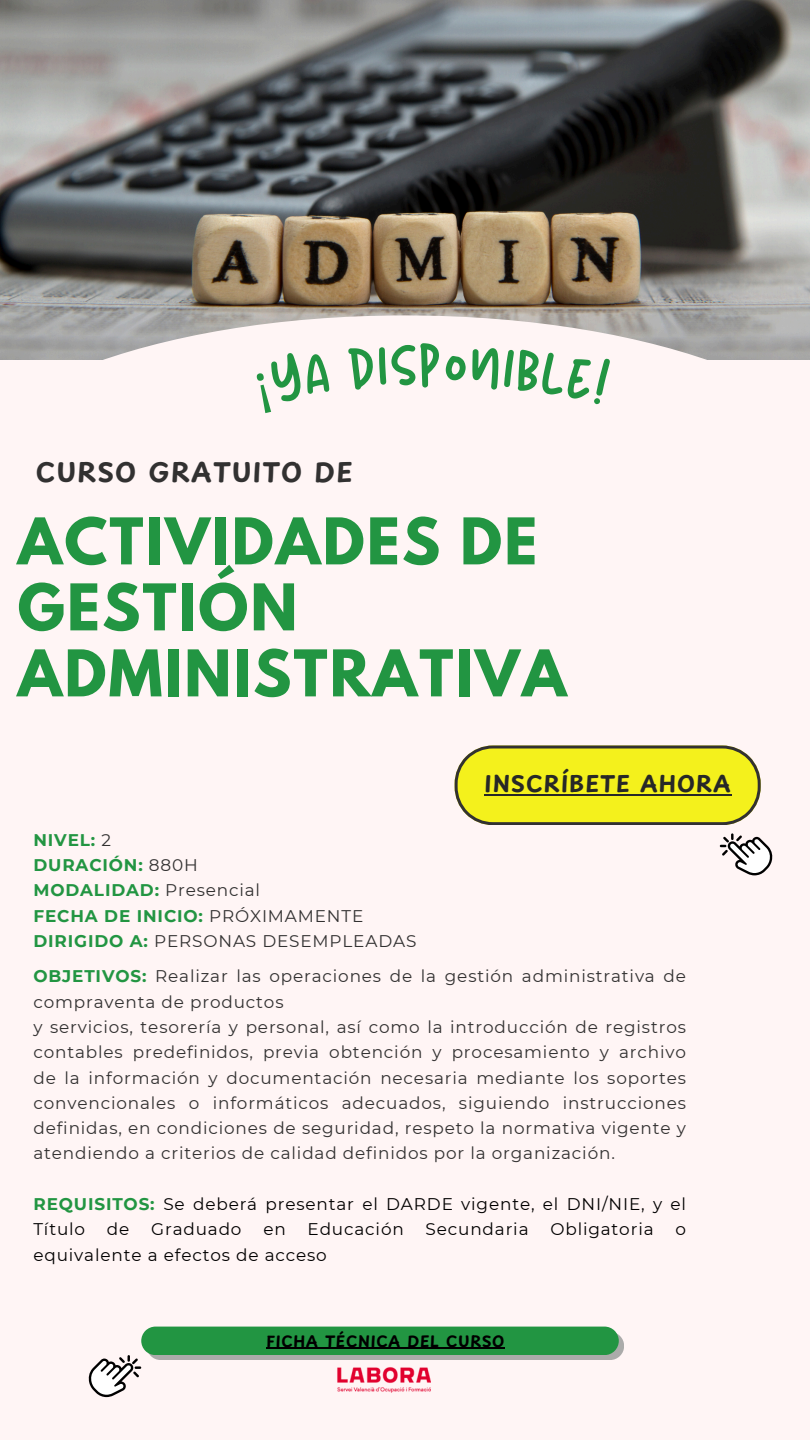
<style>
.page{position:relative;width:810px;height:1440px;background:#fff5f5}
.page>*{position:absolute;margin:0;border:0;box-sizing:border-box;transform-origin:0 0}
.t1{font:700 57px/66px "League Spartan";letter-spacing:.035em;color:#229542}
.t2{font:55px "New Sun Yandi Designs";color:#229542}
.t3{font:700 25.8px "Playpen Sans";letter-spacing:.05em;color:#323131}
.t4{font:700 22px "Playpen Sans";letter-spacing:.05em;color:#272827}
.t5{font:16.9px/25.3px "Montserrat";letter-spacing:.05em;color:#323131}
.t6{font:16.9px/25.3px "Montserrat";letter-spacing:.05em;color:#000}
.t7{font:700 16.9px/25.3px "Montserrat";letter-spacing:.05em;color:#229542}
.t8{font:700 15px "Playpen Sans";letter-spacing:.05em;color:#000}
.s1{font-weight:400;color:#323131}
.s2{font-weight:700;color:#229542}
</style>
<div class="page">
<svg style="left:455px;top:746px;width:306px;height:79px;background:#e2df28"></svg>
<img style="left:0;top:0;width:810px;height:315px">
<svg style="left:0;top:315px;width:810px;height:45px"></svg>
<hr style="left:485px;top:794px;width:247px;height:1px;background:#272827">
<svg style="left:720px;top:833px;width:52px;height:42px"></svg>
<svg style="left:89px;top:1327px;width:530px;height:70px"></svg>
<hr style="left:266px;top:1348px;width:239px;height:1px;background:#000">
<svg style="left:234px;top:325px;width:395px;height:35px"></svg>
<h3 class="t3" style="left:36px;top:452px;width:318px">CURSO GRATUITO DE</h3>
<h2 class="t2" style="left:420px;top:338px;width:21px">p</h2>
<h1 class="t1" style="left:18px;top:516px;width:550px">ACTIVIDADES DE<br>GESTIÓN<br>ADMINISTRATIVA</h1>
<h3 class="t4" style="left:485px;top:767px;width:248px">INSCRÍBETE AHORA</h3>
<p class="t7" style="left:33px;top:827px;width:384px">NIVEL: <span class="s1">2<br></span>DURACIÓN: <span class="s1">880H<br></span>MODALIDAD: <span class="s1">Presencial<br></span>FECHA DE INICIO: <span class="s1">PRÓXIMAMENTE<br></span>DIRIGIDO A: <span class="s1">PERSONAS DESEMPLEADAS</span></p>
<p class="t5" style="left:33px;top:964px;width:654px"><span class="s2">OBJETIVOS:</span> Realizar las operaciones de la gestión administrativa de compraventa de productos<br>y servicios, tesorería y personal, así como la introducción de registros contables predefinidos, previa obtención y procesamiento y archivo de la información y documentación necesaria mediante los soportes convencionales o informáticos adecuados, siguiendo instrucciones definidas, en condiciones de seguridad, respeto la normativa vigente y atendiendo a criterios de calidad definidos por la organización.</p>
<p class="t6" style="left:33px;top:1191px;width:654px"><span class="s2">REQUISITOS:</span> Se deberá presentar el DARDE vigente, el DNI/NIE, y el<br>Título</p>
<p class="t6" style="left:107px;top:1217px;width:24px">de</p>
<p class="t6" style="left:151px;top:1217px;width:92px">Graduado</p>
<p class="t6" style="left:263px;top:1217px;width:24px">en</p>
<p class="t6" style="left:308px;top:1217px;width:98px">Educación</p>
<p class="t6" style="left:426px;top:1217px;width:105px">Secundaria</p>
<p class="t6" style="left:550px;top:1217px;width:105px">Obligatoria</p>
<p class="t6" style="left:675px;top:1217px;width:12px">o</p>
<p class="t6" style="left:33px;top:1242px;width:295px">equivalente a efectos de acceso</p>
<p class="t8" style="left:266px;top:1329px;width:240px">FICHA TÉCNICA DEL CURSO</p>
</div>
